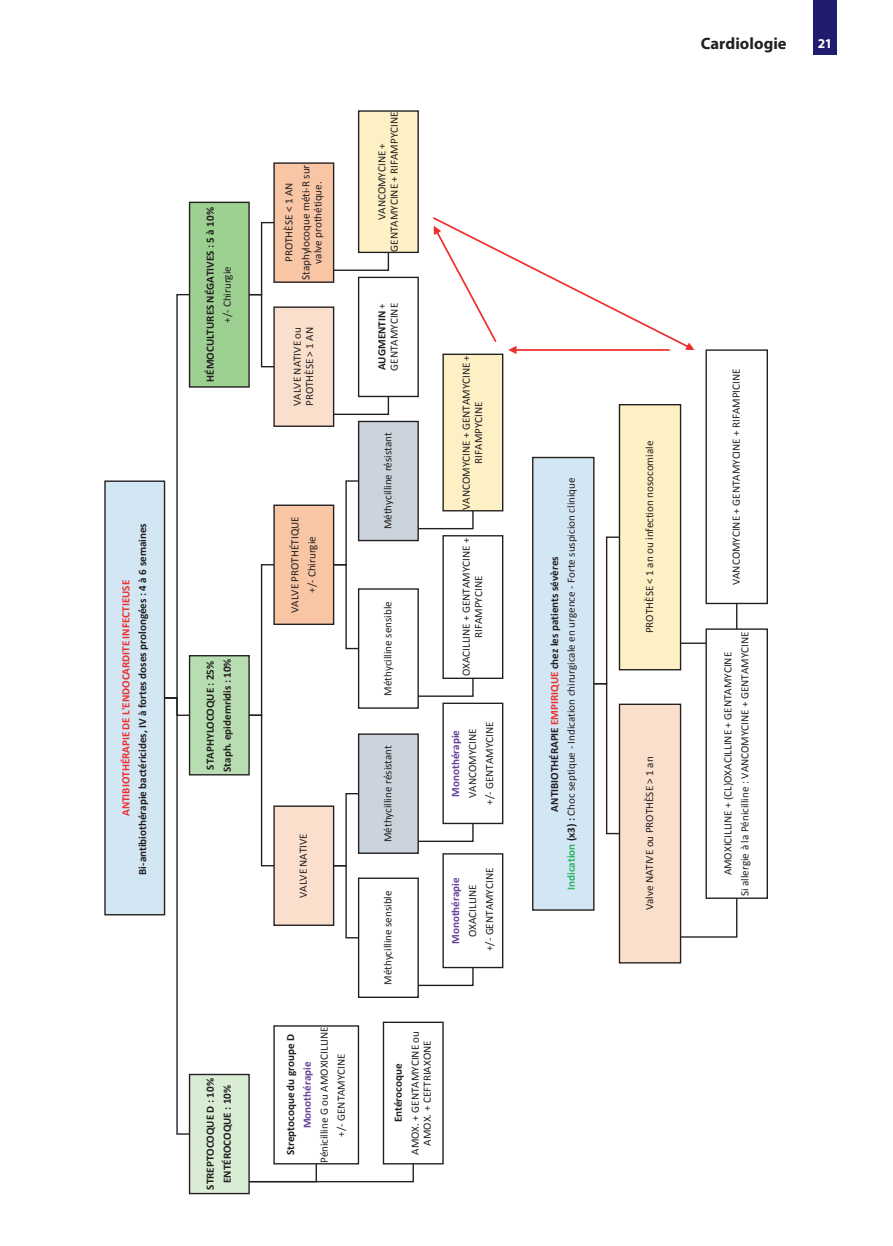
<style>
.page{position:relative;width:893px;height:1246px;background:#fff}
.page>*{position:absolute;margin:0;border:0;box-sizing:border-box;transform-origin:0 0}
.t1{font:700 16.5px "Myriad Pro";color:#231f20}
.t2{font:700 13.5px "Myriad Pro";color:#fff}
.t3{font:11.1px/17px "Calibri";color:#231f20;text-align:center}
.t4{font:700 11.1px/17px "Calibri";color:#231f20;text-align:center}
.t5{font:700 11.1px "Calibri";color:#ee2f2c}
.t6{font:700 11.1px "Calibri";color:#64439b}
.s1{font-weight:700}
.s2{font-weight:700;color:#ee2f2c}
.s3{font-weight:700;color:#2bb45f}
</style>
<div class="page">
<svg style="left:334px;top:251px;width:56px;height:21px"></svg>
<svg style="left:334px;top:395px;width:56px;height:21px"></svg>
<svg style="left:250px;top:221px;width:23px;height:147px"></svg>
<svg style="left:419px;top:511px;width:55px;height:19px"></svg>
<svg style="left:419px;top:679px;width:55px;height:18px"></svg>
<svg style="left:334px;top:480px;width:26px;height:170px"></svg>
<svg style="left:419px;top:824px;width:55px;height:18px"></svg>
<svg style="left:419px;top:968px;width:55px;height:19px"></svg>
<svg style="left:334px;top:792px;width:24px;height:147px"></svg>
<svg style="left:248px;top:564px;width:25px;height:303px"></svg>
<svg style="left:250px;top:1162px;width:165px;height:21px"></svg>
<svg style="left:163px;top:293px;width:28px;height:842px"></svg>
<div style="left:105px;top:481px;width:60px;height:434px;background:#d3e6f4"></div>
<div style="left:104px;top:480px;width:61px;height:435px;border:1px solid #231f20"></div>
<div style="left:190px;top:1074px;width:59px;height:119px;background:#d9ecd4"></div>
<div style="left:189px;top:1074px;width:61px;height:120px;border:1px solid #231f20"></div>
<div style="left:273px;top:1025px;width:86px;height:139px;border:1px solid #231f20"></div>
<div style="left:383px;top:1021px;width:61px;height:143px;border:1px solid #231f20"></div>
<div style="left:190px;top:656px;width:59px;height:119px;background:#b9ddb3"></div>
<div style="left:189px;top:655px;width:61px;height:120px;border:1px solid #231f20"></div>
<div style="left:274px;top:806px;width:60px;height:119px;background:#fbdfcd"></div>
<div style="left:273px;top:805px;width:61px;height:121px;border:1px solid #231f20"></div>
<div style="left:358px;top:877px;width:61px;height:121px;border:1px solid #231f20"></div>
<div style="left:442px;top:853px;width:61px;height:115px;border:1px solid #231f20"></div>
<div style="left:359px;top:734px;width:59px;height:119px;background:#cbd4dd"></div>
<div style="left:358px;top:733px;width:61px;height:121px;border:1px solid #231f20"></div>
<div style="left:442px;top:703px;width:61px;height:121px;border:1px solid #231f20"></div>
<div style="left:274px;top:505px;width:60px;height:119px;background:#f8c5a5"></div>
<div style="left:273px;top:504px;width:61px;height:121px;border:1px solid #231f20"></div>
<div style="left:358px;top:588px;width:61px;height:121px;border:1px solid #231f20"></div>
<div style="left:442px;top:535px;width:61px;height:144px;border:1px solid #231f20"></div>
<div style="left:359px;top:421px;width:59px;height:119px;background:#cbd4dd"></div>
<div style="left:358px;top:421px;width:61px;height:120px;border:1px solid #231f20"></div>
<div style="left:443px;top:354px;width:60px;height:157px;background:#fdf0c5"></div>
<div style="left:442px;top:354px;width:61px;height:157px;border:1px solid #231f20"></div>
<div style="left:190px;top:202px;width:59px;height:185px;background:#9cd091"></div>
<div style="left:189px;top:202px;width:61px;height:186px;border:1px solid #231f20"></div>
<div style="left:274px;top:307px;width:60px;height:119px;background:#fbdfcd"></div>
<div style="left:273px;top:306px;width:61px;height:121px;border:1px solid #231f20"></div>
<div style="left:358px;top:277px;width:61px;height:120px;border:1px solid #231f20"></div>
<div style="left:274px;top:163px;width:60px;height:119px;background:#f8c5a5"></div>
<div style="left:273px;top:162px;width:61px;height:121px;border:1px solid #231f20"></div>
<div style="left:359px;top:111px;width:59px;height:141px;background:#fdf0c5"></div>
<div style="left:358px;top:110px;width:61px;height:143px;border:1px solid #231f20"></div>
<svg style="left:681px;top:602px;width:57px;height:43px"></svg>
<svg style="left:681px;top:897px;width:57px;height:41px"></svg>
<svg style="left:594px;top:536px;width:27px;height:299px"></svg>
<div style="left:533px;top:457px;width:61px;height:453px;background:#d3e6f4"></div>
<div style="left:532px;top:457px;width:62px;height:454px;border:1px solid #231f20"></div>
<div style="left:619px;top:704px;width:62px;height:259px;background:#fbdfcd"></div>
<div style="left:619px;top:704px;width:62px;height:259px;border:1px solid #231f20"></div>
<div style="left:706px;top:629px;width:61px;height:269px;background:#fff"></div>
<div style="left:705px;top:628px;width:63px;height:271px;border:1px solid #231f20"></div>
<div style="left:619px;top:405px;width:62px;height:265px;background:#fdf0c5"></div>
<div style="left:619px;top:404px;width:62px;height:266px;border:1px solid #231f20"></div>
<div style="left:705px;top:349px;width:63px;height:255px;border:1px solid #231f20"></div>
<svg style="left:433px;top:217px;width:261px;height:137px"></svg>
<div style="left:813px;top:0;width:23px;height:55px;background:#201c70"></div>
<p class="t5" style="left:119px;top:816px;width:238px;rotate:-90deg">ANTIBIOTHÉRAPIE DE L'ENDOCARDITE INFECTIEUSE</p>
<p class="t4" style="left:134px;top:875px;width:353px;rotate:-90deg">Bi-antibiothérapie bactéricides, IV à fortes doses prolongées : 4 à 6 semaines</p>
<p class="t4" style="left:202px;top:382px;width:176px;rotate:-90deg">HÉMOCULTURES NÉGATIVES : 5 à 10%</p>
<p class="t3" style="left:219px;top:323px;width:58px;rotate:-90deg">+/- Chirurgie</p>
<p class="t4" style="left:202px;top:772px;width:115px;text-align:left;rotate:-90deg">STAPHYLOCOQUE : 25%<br>Staph. epidemridis : 10%</p>
<p class="t4" style="left:202px;top:1190px;width:113px;rotate:-90deg">STREPTOCOQUE D : 10%<br>ENTÉROCOQUE : 10%</p>
<p class="t3" style="left:280px;top:280px;width:117px;rotate:-90deg">PROTHÈSE &lt; 1 AN<br>Staphylocoque méti-R sur</p>
<p class="t3" style="left:309px;top:264px;width:84px;rotate:-90deg">valve prothétique.</p>
<p class="t3" style="left:291px;top:406px;width:81px;line-height:12.3px;text-align:left;rotate:-90deg">VALVE NATIVE ou<br>PROTHÈSE &gt; 1 AN</p>
<p class="t3" style="left:286px;top:613px;width:98px;rotate:-90deg">VALVE PROTHÉTIQUE +/- Chirurgie</p>
<p class="t3" style="left:295px;top:898px;width:66px;rotate:-90deg">VALVE NATIVE</p>
<p class="t3" style="left:316px;top:1163px;width:138px;rotate:-90deg">Pénicilline G ou AMOXICILLINE +/- GENTAMYCINE</p>
<p class="t4" style="left:282px;top:1155px;width:123px;rotate:-90deg">Streptocoque du groupe D</p>
<p class="t6" style="left:300px;top:1128px;width:68px;rotate:-90deg">Monothérapie</p>
<p class="t3" style="left:376px;top:252px;width:142px;line-height:12.3px;rotate:-90deg">VANCOMYCINE +<br>GENTAMYCINE + RIFAMPYCINE</p>
<p class="t3" style="left:376px;top:371px;width:69px;line-height:12.3px;text-align:left;rotate:-90deg"><span class="s1">AUGMENTIN</span> +<br>GENTAMYCINE</p>
<p class="t3" style="left:379px;top:529px;width:98px;rotate:-90deg">Méthycilline résistant</p>
<p class="t3" style="left:379px;top:695px;width:96px;rotate:-90deg">Méthycilline sensible</p>
<p class="t3" style="left:379px;top:842px;width:98px;rotate:-90deg">Méthycilline résistant</p>
<p class="t3" style="left:379px;top:985px;width:96px;rotate:-90deg">Méthycilline sensible</p>
<p class="t3" style="left:409px;top:1155px;width:125px;line-height:12.1px;rotate:-90deg">AMOX. + GENTAMYCINE ou<br>AMOX. + CEFTRIAXONE</p>
<p class="t4" style="left:390px;top:1122px;width:60px;rotate:-90deg">Entérocoque</p>
<p class="t3" style="left:460px;top:510px;width:156px;line-height:12.3px;rotate:-90deg">VANCOMYCINE + GENTAMYCINE +<br>RIFAMPYCINE</p>
<p class="t3" style="left:460px;top:676px;width:140px;line-height:12.3px;rotate:-90deg">OXACILLINE + GENTAMYCINE +<br>RIFAMPYCINE</p>
<p class="t6" style="left:448px;top:797px;width:68px;rotate:-90deg">Monothérapie</p>
<p class="t3" style="left:464px;top:805px;width:85px;rotate:-90deg">VANCOMYCINE +/- GENTAMYCINE</p>
<p class="t6" style="left:448px;top:944px;width:68px;rotate:-90deg">Monothérapie</p>
<p class="t3" style="left:464px;top:951px;width:85px;rotate:-90deg">OXACILLINE<br>+/- GENTAMYCINE</p>
<p class="t3" style="left:546px;top:890px;width:414px;rotate:-90deg"><span class="s1">ANTIBIOTHÉRAPIE</span> <span class="s2">EMPIRIQUE</span> <span class="s1">chez les patients sévères<br></span><span class="s3">Indication</span> <span class="s1">(x3) :</span> Choc septique - Indication chirurgicale en urgence - Forte suspicion clinique</p>
<h1 class="t1" style="left:701px;top:32px;width:88px">Cardiologie</h1>
<p class="t2" style="left:818px;top:34px;width:16px">21</p>
<p class="t3" style="left:641px;top:633px;width:194px;rotate:-90deg">PROTHÈSE &lt; 1 an ou infection nosocomiale</p>
<p class="t3" style="left:641px;top:910px;width:155px;rotate:-90deg">Valve NATIVE ou PROTHÈSE &gt; 1 an</p>
<p class="t3" style="left:728px;top:585px;width:218px;rotate:-90deg">VANCOMYCINE + GENTAMYCINE + RIFAMPICINE</p>
<p class="t3" style="left:719px;top:896px;width:266px;rotate:-90deg">AMOXICILLINE + (CL)OXACILLINE + GENTAMYCINE<br>Si allergie à la Pénicilline : VANCOMYCINE + GENTAMYCINE</p>
</div>
